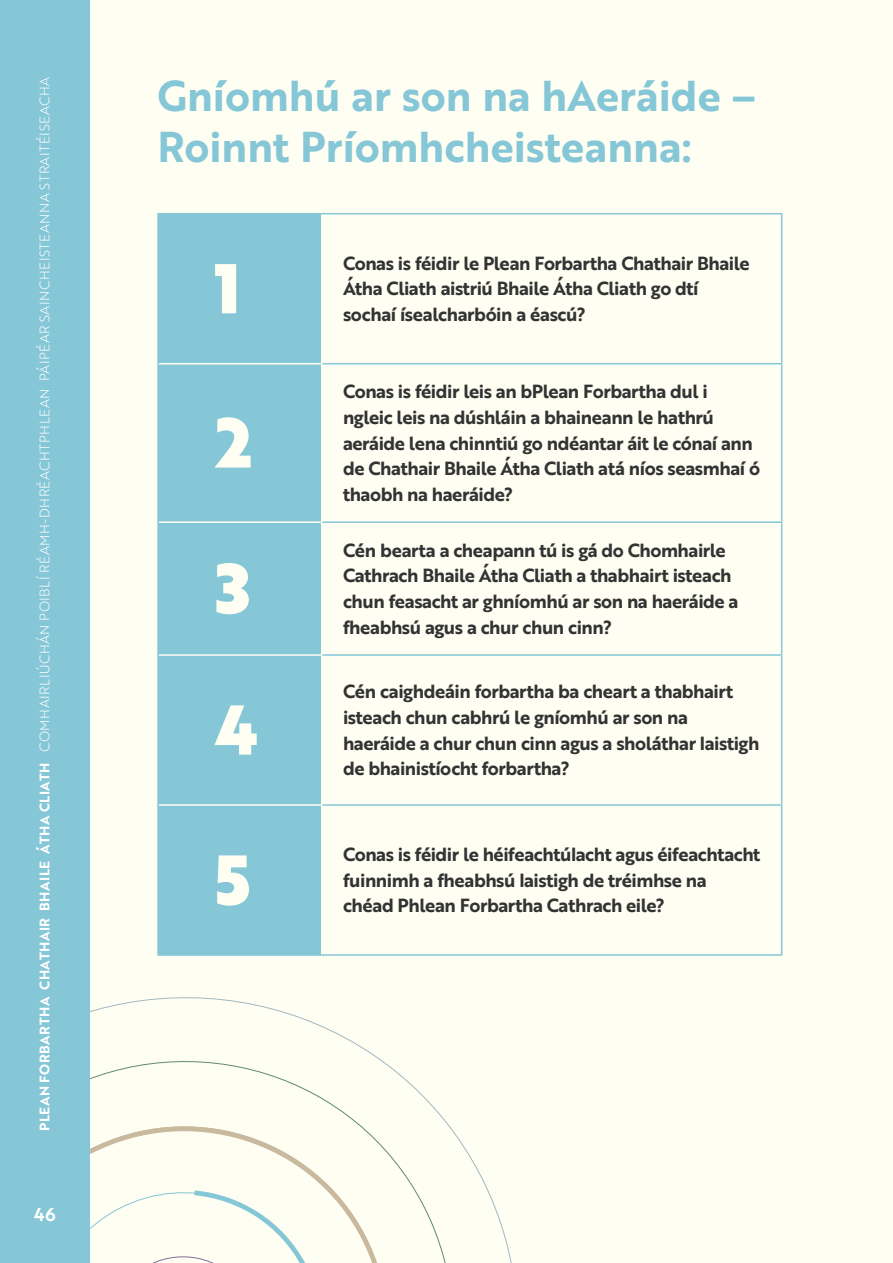
<style>
.page{position:relative;width:893px;height:1263px;background:#fffef2}
.page>*{position:absolute;margin:0;border:0;box-sizing:border-box;transform-origin:0 0}
.t1{font:68.4px "Brother 1816 Black";color:#fffef2}
.t2{font:42px/51.3px "Brother 1816 Bold";color:#85c6d7}
.t3{font:18.6px/25.7px "Brother 1816 Bold";letter-spacing:-.025em;color:#333334}
.t4{font:18px "Brother 1816 Bold";color:#fff}
.t5{font:13.5px "Brother 1816 Light";letter-spacing:.04em;color:#fff}
.s1{font-family:"Brother 1816 Bold"}
</style>
<div class="page">
<svg style="left:90px;top:1023px;width:401px;height:240px"></svg>
<svg style="left:90px;top:1100px;width:325px;height:163px"></svg>
<svg style="left:90px;top:1173px;width:250px;height:90px"></svg>
<div style="left:159px;top:214px;width:162px;height:740px;background:#85c6d7"></div>
<hr style="left:159px;top:363px;width:163px;height:1px;background:#fffef2">
<hr style="left:159px;top:521px;width:163px;height:2px;background:#fffef2">
<hr style="left:159px;top:654px;width:163px;height:2px;background:#fffef2">
<hr style="left:159px;top:804px;width:163px;height:2px;background:#fffef2">
<hr style="left:322px;top:213px;width:460px;height:1px;background:#85c6d7">
<hr style="left:781px;top:214px;width:1px;height:149px;background:#85c6d7">
<hr style="left:322px;top:363px;width:460px;height:1px;background:#85c6d7">
<hr style="left:781px;top:364px;width:1px;height:157px;background:#85c6d7">
<hr style="left:322px;top:521px;width:460px;height:2px;background:#85c6d7">
<hr style="left:781px;top:523px;width:1px;height:131px;background:#85c6d7">
<hr style="left:322px;top:654px;width:460px;height:2px;background:#85c6d7">
<hr style="left:781px;top:656px;width:1px;height:148px;background:#85c6d7">
<hr style="left:322px;top:804px;width:460px;height:2px;background:#85c6d7">
<hr style="left:781px;top:806px;width:1px;height:148px;background:#85c6d7">
<hr style="left:322px;top:954px;width:460px;height:2px;background:#85c6d7">
<hr style="left:157px;top:213px;width:165px;height:1px;background:#85c6d7">
<hr style="left:157px;top:214px;width:2px;height:150px;background:#85c6d7">
<hr style="left:157px;top:364px;width:2px;height:158px;background:#85c6d7">
<hr style="left:157px;top:522px;width:2px;height:133px;background:#85c6d7">
<hr style="left:157px;top:655px;width:2px;height:150px;background:#85c6d7">
<hr style="left:157px;top:805px;width:2px;height:149px;background:#85c6d7">
<hr style="left:157px;top:954px;width:165px;height:2px;background:#85c6d7">
<div style="left:0;top:0;width:90px;height:1263px;background:#85c6d7"></div>
<p class="t5" style="left:35px;top:1131px;width:1055px;rotate:-90deg"><span class="s1">PLEAN FORBARTHA CHATHAIR BHAILE ÁTHA CLIATH</span> COMHAIRLIÚCHÁN POIBLÍ RÉAMH-DHRÉACHTPHLEAN PÁIPÉAR SAINCHEISTEANNA STRAITÉISEACHA</p>
<p class="t4" style="left:34px;top:1200px;width:24px">46</p>
<h2 class="t2" style="left:157px;top:69px;width:600px">Gníomhú ar son na hAeráide –<br>Roinnt Príomhcheisteanna:</h2>
<h1 class="t1" style="left:215px;top:236px;width:27px">1</h1>
<p class="t3" style="left:343px;top:250px;width:408px">Conas is féidir le Plean Forbartha Chathair Bhaile<br>Átha Cliath aistriú Bhaile Átha Cliath go dtí sochaí ísealcharbóin a éascú?</p>
<h1 class="t1" style="left:215px;top:390px;width:38px">2</h1>
<h1 class="t1" style="left:215px;top:536px;width:37px">3</h1>
<h1 class="t1" style="left:215px;top:677px;width:46px">4</h1>
<p class="t3" style="left:343px;top:378px;width:419px">Conas is féidir leis an bPlean Forbartha dul i ngleic leis na dúshláin a bhaineann le hathrú aeráide lena chinntiú go ndéantar áit le cónaí ann de Chathair Bhaile Átha Cliath atá níos seasmhaí ó thaobh na haeráide?</p>
<p class="t3" style="left:343px;top:537px;width:397px">Cén bearta a cheapann tú is gá do Chomhairle Cathrach Bhaile Átha Cliath a thabhairt isteach chun feasacht ar ghníomhú ar son na haeráide a fheabhsú agus a chur chun cinn?</p>
<p class="t3" style="left:343px;top:678px;width:418px">Cén caighdeáin forbartha ba cheart a thabhairt isteach chun cabhrú le gníomhú ar son na haeráide a chur chun cinn agus a sholáthar laistigh de bhainistíocht forbartha?</p>
<h1 class="t1" style="left:215px;top:827px;width:37px">5</h1>
<p class="t3" style="left:343px;top:841px;width:419px">Conas is féidir le héifeachtúlacht agus éifeachtacht fuinnimh a fheabhsú laistigh de tréimhse na chéad Phlean Forbartha Cathrach eile?</p>
</div>
